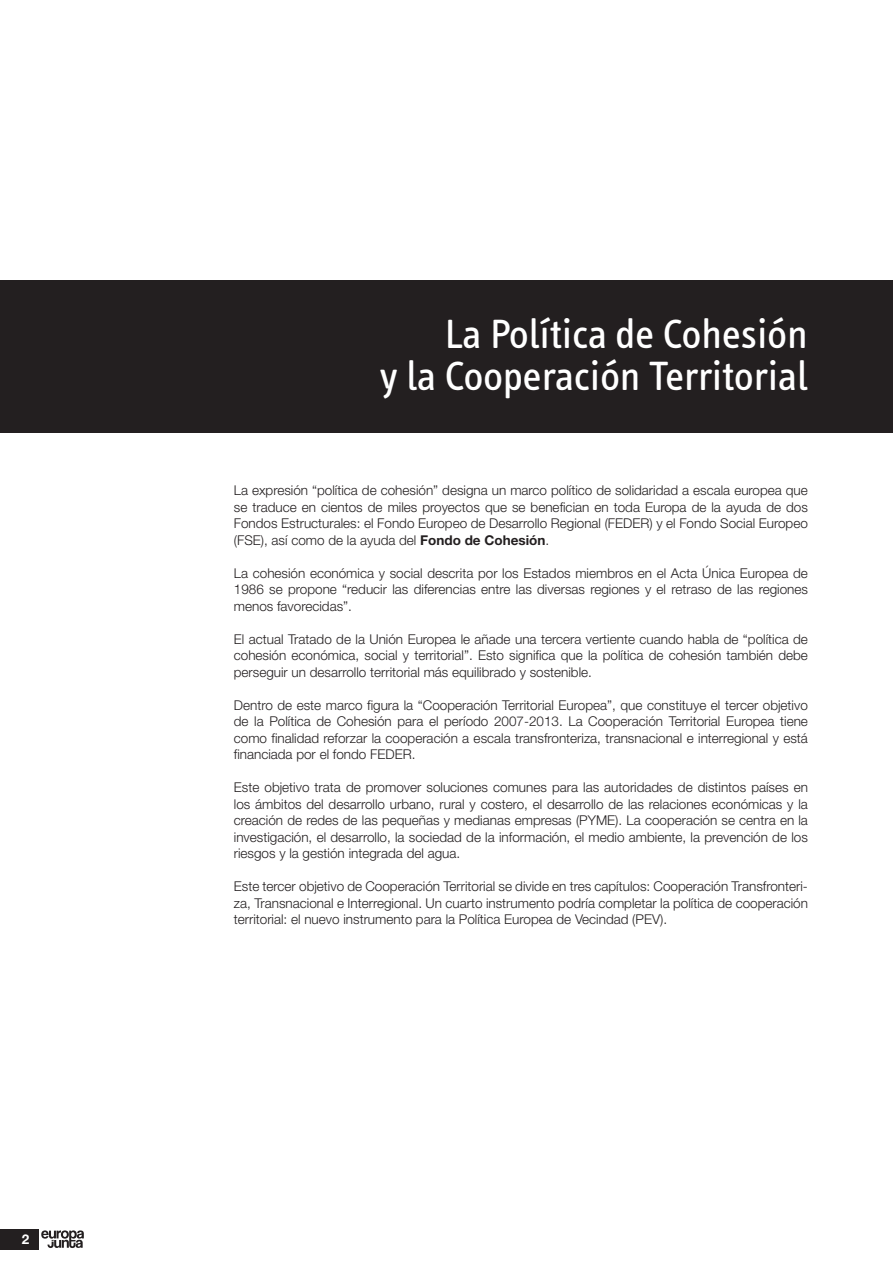
<style>
.page{position:relative;width:893px;height:1263px;background:#fff}
.page>*{position:absolute;margin:0;border:0;box-sizing:border-box;transform-origin:0 0}
.t1{font:42px/42px "Info Text";color:#fff;text-align:right}
.t2{font:300 13.5px/16.5px "Helvetica Neue";color:#231f20;text-align:justify}
.t3{font:700 13.5px "Helvetica Neue";color:#fff}
.s1{font-weight:700}
</style>
<div class="page">
<div style="left:0;top:1229px;width:39px;height:20px;background:#231f20"></div>
<svg style="left:41px;top:1230px;width:43px;height:18px"></svg>
<div style="left:0;top:280px;width:893px;height:152px;background:#231f20"></div>
<p class="t3" style="left:22px;top:1231px;width:9px">2</p>
<h1 class="t1" style="left:380px;top:314px;width:430px">La Política de Cohesión<br>y la Cooperación Territorial</h1>
<p class="t2" style="left:234px;top:482px;width:575px">La expresión “política de cohesión” designa un marco político de solidaridad a escala europea que se traduce en cientos de miles proyectos que se benefician en toda Europa de la ayuda de dos Fondos Estructurales: el Fondo Europeo de Desarrollo Regional (FEDER) y el Fondo Social Europeo (FSE), así como de la ayuda del <span class="s1">Fondo de Cohesión</span>.</p>
<p class="t2" style="left:234px;top:564px;width:576px">La cohesión económica y social descrita por los Estados miembros en el Acta Única Europea de 1986 se propone “reducir las diferencias entre las diversas regiones y el retraso de las regiones menos favorecidas”.</p>
<p class="t2" style="left:234px;top:630px;width:576px">El actual Tratado de la Unión Europea le añade una tercera vertiente cuando habla de “política de cohesión económica, social y territorial”. Esto significa que la política de cohesión también debe perseguir un desarrollo territorial más equilibrado y sostenible.</p>
<p class="t2" style="left:234px;top:696px;width:576px">Dentro de este marco figura la “Cooperación Territorial Europea”, que constituye el tercer objetivo de la Política de Cohesión para el período 2007-2013. La Cooperación Territorial Europea tiene como finalidad reforzar la cooperación a escala transfronteriza, transnacional e interregional y está financiada por el fondo FEDER.</p>
<p class="t2" style="left:234px;top:779px;width:576px">Este objetivo trata de promover soluciones comunes para las autoridades de distintos países en los ámbitos del desarrollo urbano, rural y costero, el desarrollo de las relaciones económicas y la creación de redes de las pequeñas y medianas empresas (PYME). La cooperación se centra en la investigación, el desarrollo, la sociedad de la información, el medio ambiente, la prevención de los riesgos y la gestión integrada del agua.</p>
<p class="t2" style="left:234px;top:878px;width:576px">Este tercer objetivo de Cooperación Territorial se divide en tres capítulos: Cooperación Transfronteri&shy;za, Transnacional e Interregional. Un cuarto instrumento podría completar la política de cooperación territorial: el nuevo instrumento para la Política Europea de Vecindad (PEV).</p>
</div>
